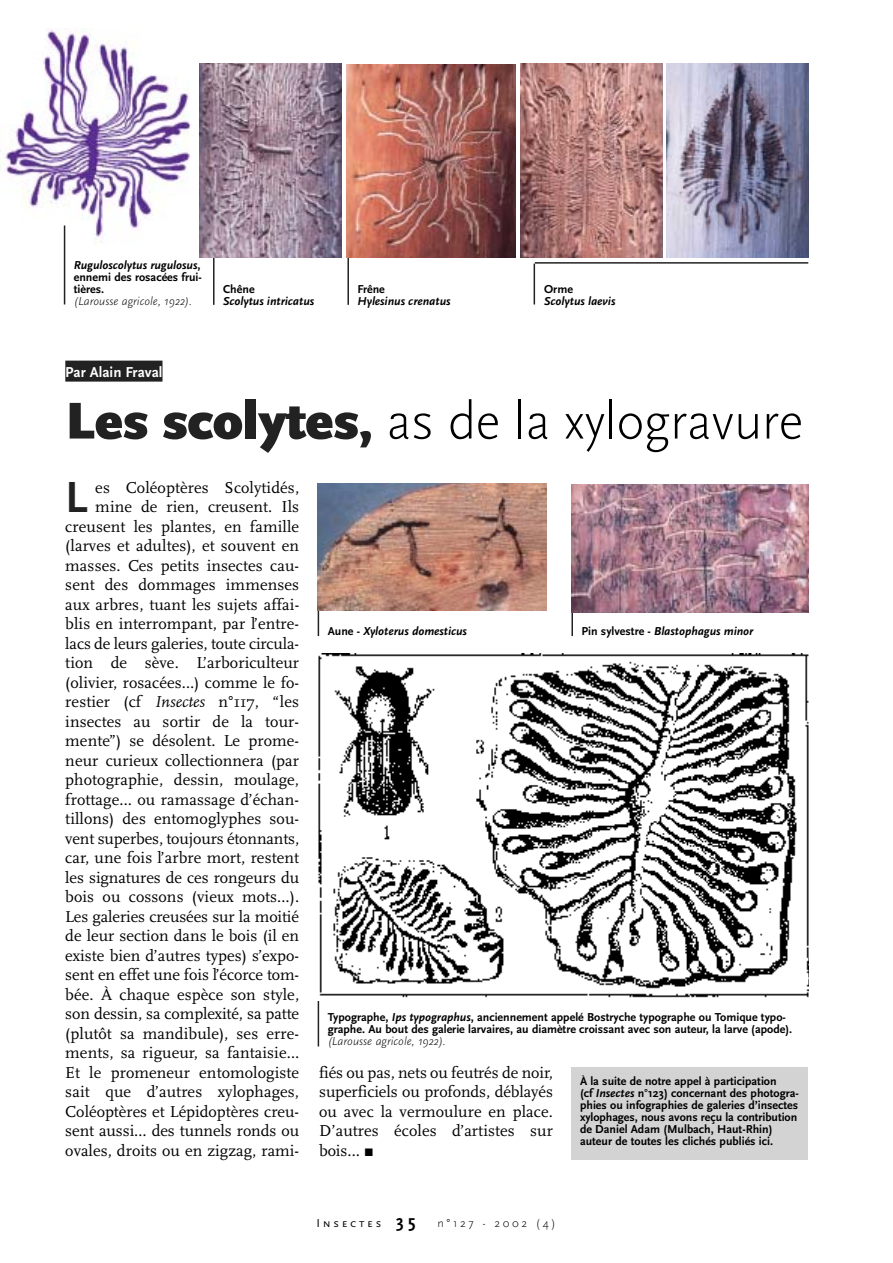
<style>
.page{position:relative;width:893px;height:1263px;background:#fff}
.page>*{position:absolute;margin:0;border:0;box-sizing:border-box;transform-origin:0 0}
.t1{font:300 54px "Scala Sans";letter-spacing:-.01em;color:#000}
.t2{font:700 45.45px "Scala Sans";color:#222}
.t3{font:16.5px/19.5px "Scala";letter-spacing:.005em;color:#000;text-align:right}
.t4{font:700 15px "Scala Sans";color:#fff}
.t5{font:700 12px/12px "Scala Sans";color:#000}
.t6{font:italic 700 12px "Scala Sans";color:#000}
.t7{font:italic 300 12px "Scala Sans";color:#000}
.t8{font:300 12px "Scala Sans";letter-spacing:.22em;color:#000}
.s1{font-style:italic}
.s2{font-weight:900;color:#222}
.s3{font-style:normal}
.s4{font-family:"Scala Sans Expert"}
.s5{font-family:"Scala Sans Caps";font-weight:400}
.s6{font-weight:700;font-size:18px}
</style>
<div class="page">
<div style="left:571px;top:1067px;width:237px;height:93px;background:#d3d3d3"></div>
<div style="left:65px;top:361px;width:97px;height:21px;background:#222"></div>
<hr style="left:317px;top:596px;width:2px;height:40px;background:#222">
<hr style="left:571px;top:596px;width:2px;height:40px;background:#222">
<hr style="left:317px;top:981px;width:2px;height:65px;background:#222">
<img style="left:571px;top:485px;width:237px;height:127px">
<img style="left:1px;top:28px;width:199px;height:219px">
<img style="left:317px;top:654px;width:491px;height:346px">
<img style="left:317px;top:483px;width:229px;height:128px">
<hr style="left:213px;top:254px;width:1px;height:51px;background:#222">
<hr style="left:64px;top:225px;width:1px;height:79px;background:#222">
<hr style="left:347px;top:254px;width:2px;height:51px;background:#222">
<hr style="left:533px;top:264px;width:2px;height:40px;background:#222">
<hr style="left:535px;top:262px;width:273px;height:2px;background:#222">
<img style="left:200px;top:64px;width:142px;height:193px">
<img style="left:346px;top:64px;width:170px;height:193px">
<img style="left:520px;top:64px;width:142px;height:193px">
<img style="left:666px;top:64px;width:142px;height:193px">
<p class="t5" style="left:74px;top:260px;width:130px"><span class="s1">Ruguloscolytus rugulosus</span>, ennemi des rosacées frui&shy;tières.</p>
<p class="t7" style="left:74px;top:296px;width:119px">(Larousse agricole, 1922).</p>
<p class="t5" style="left:223px;top:284px;width:33px">Chêne</p>
<p class="t6" style="left:223px;top:296px;width:93px">Scolytus intricatus</p>
<p class="t5" style="left:357px;top:284px;width:29px">Frêne</p>
<p class="t6" style="left:357px;top:296px;width:94px">Hylesinus crenatus</p>
<p class="t5" style="left:544px;top:284px;width:30px">Orme</p>
<p class="t6" style="left:544px;top:296px;width:73px">Scolytus laevis</p>
<p class="t4" style="left:65px;top:366px;width:99px">Par Alain Fraval</p>
<h1 class="t1" style="left:65px;top:399px;width:739px"><span class="s2">Les scolytes,</span> as de la xylogravure</h1>
<p class="t3" style="left:65px;top:479px;width:235px">es Coléoptères Scolytidés, mine de rien, creusent. Ils creusent les plantes, en famille (larves et adultes), et souvent en masses. Ces petits insectes cau&shy;sent des dommages immenses aux arbres, tuant les sujets affai&shy;blis en interrompant, par l’entre&shy;lacs de leurs galeries, toute circula&shy;tion de sève. L’arboriculteur (olivier, rosacées…) comme le fo&shy;restier (cf <span class="s1">Insectes</span> n°117, “les insectes au sortir de la tour&shy;mente”) se désolent. Le prome&shy;neur curieux collectionnera (par photographie, dessin, moulage, frottage… ou ramassage d’échan&shy;tillons) des entomoglyphes sou&shy;vent superbes, toujours étonnants, car, une fois l’arbre mort, restent les signatures de ces rongeurs du bois ou cossons (vieux mots…).<br>Les galeries creusées sur la moitié de leur section dans le bois (il en existe bien d’autres types) s’expo&shy;sent en effet une fois l’écorce tom&shy;bée. À chaque espèce son style, son dessin, sa complexité, sa patte (plutôt sa mandibule), ses erre&shy;ments, sa rigueur, sa fantaisie…<br>Et le promeneur entomologiste sait que d’autres xylophages,<br>Coléoptères et Lépidoptères creu&shy;sent aussi… des tunnels ronds ou ovales, droits ou en zigzag, rami-</p>
<h2 class="t2" style="left:65px;top:479px;width:24px">L</h2>
<p class="t6" style="left:327px;top:626px;width:141px"><span class="s3">Aune -</span> Xyloterus domesticus</p>
<p class="t6" style="left:581px;top:626px;width:173px"><span class="s3">Pin sylvestre -</span> Blastophagus minor</p>
<p class="t5" style="left:327px;top:1012px;width:466px">Typographe, <span class="s1">Ips typographus</span>, anciennement appelé Bostryche typographe ou Tomique typo&shy;graphe. Au bout des galerie larvaires, au diamètre croissant avec son auteur, la larve (apode).</p>
<p class="t7" style="left:327px;top:1036px;width:119px">(Larousse agricole, 1922).</p>
<p class="t3" style="left:319px;top:1064px;width:235px;text-align:justify">fiés ou pas, nets ou feutrés de noir, superficiels ou profonds, déblayés ou avec la vermoulure en place.<br>D’autres écoles d’artistes sur bois… <span class="s4">r</span></p>
<p class="t5" style="left:580px;top:1076px;width:220px">À la suite de notre appel à participation<br>(cf <span class="s1">Insectes</span> n°123) concernant des photogra&shy;phies ou infographies de galeries d’insectes xylophages, nous avons reçu la contribution de Daniel Adam (Mulbach, Haut-Rhin) auteur de toutes les clichés publiés ici.</p>
<p class="t8" style="left:316px;top:1218px;width:241px"><span class="s5">Insectes</span> <span class="s6">35</span> n°127 - 2002 (4)</p>
</div>
